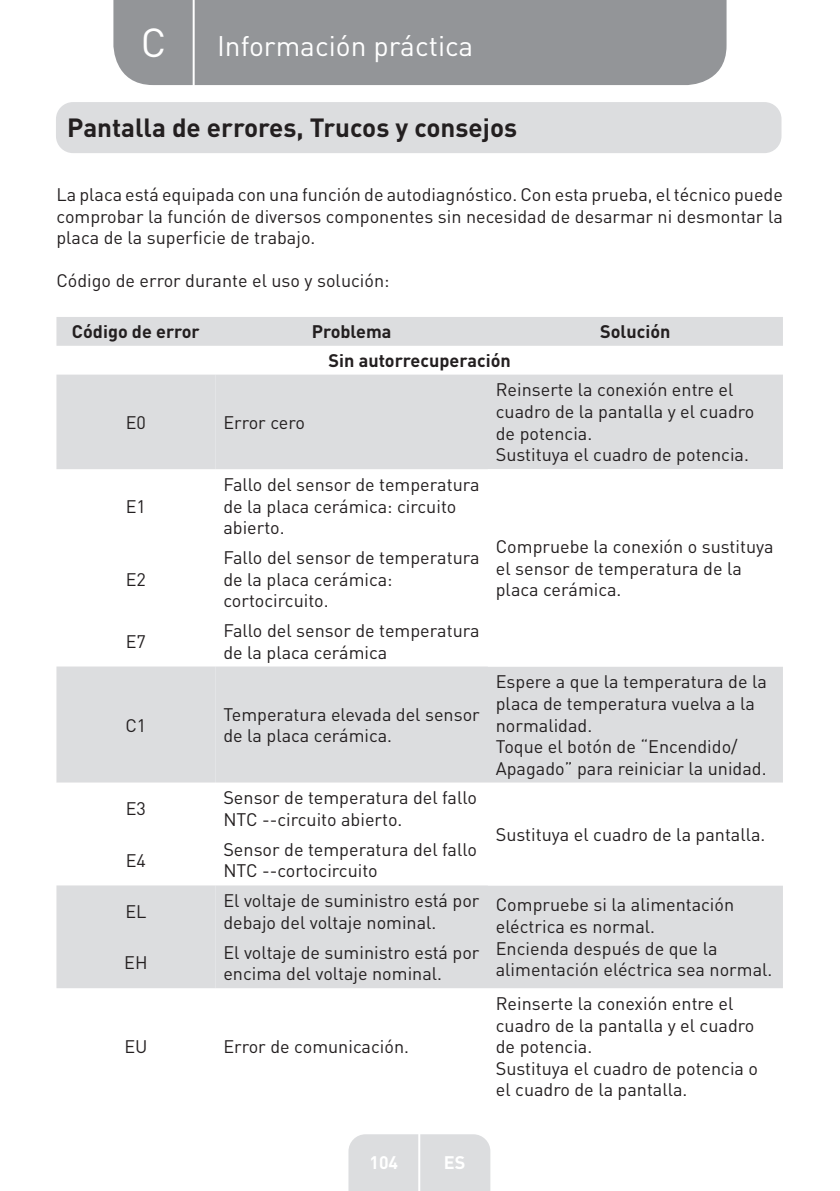
<style>
.page{position:relative;width:840px;height:1191px;background:#fff}
.page>*{position:absolute;margin:0;border:0;box-sizing:border-box;transform-origin:0 0}
.t1{font:40px "DIN Pro";color:#fff}
.t2{font:28px "DIN Pro";color:#fff}
.t3{font:700 26px "DIN Pro";color:#231f20}
.t4{font:18px/21.6px "DIN Pro";color:#231f20}
.t5{font:700 18px "DIN Pro";color:#231f20}
.t6{font:700 18px "DIN Pro";color:#fff}
</style>
<div class="page">
<div style="left:113px;top:0;width:613px;height:85px;background:#939598"></div>
<div style="left:348px;top:1134px;width:142px;height:57px;background:#dcdddf"></div>
<hr style="left:418px;top:1111px;width:2px;height:80px;background:#fff">
<hr style="left:192px;top:0;width:2px;height:88px;background:#fff">
<div style="left:56px;top:102px;width:725px;height:51px;background:#dcdddf;border-radius:17px"></div>
<svg style="left:56px;top:317px;width:726px;height:671px;fill:#dcdddf"></svg>
<div style="left:215px;top:374px;width:567px;height:614px;background:#dcdddf"></div>
<svg style="left:56px;top:469px;width:726px;height:416px"></svg>
<h1 class="t1" style="left:141px;top:15px;width:27px">C</h1>
<h2 class="t2" style="left:217px;top:27px;width:257px">Información práctica</h2>
<h3 class="t3" style="left:67px;top:106px;width:451px">Pantalla de errores, Trucos y consejos</h3>
<p class="t4" style="left:56px;top:183px;width:727px;text-align:justify">La placa está equipada con una función de autodiagnóstico. Con esta prueba, el técnico puede comprobar la función de diversos componentes sin necesidad de desarmar ni desmontar la placa de la superficie de trabajo.</p>
<p class="t4" style="left:56px;top:269px;width:334px">Código de error durante el uso y solución:</p>
<p class="t5" style="left:72px;top:316px;width:129px">Código de error</p>
<p class="t5" style="left:311px;top:316px;width:81px">Problema</p>
<p class="t5" style="left:600px;top:316px;width:72px">Solución</p>
<p class="t5" style="left:328px;top:345px;width:183px">Sin autorrecuperación</p>
<p class="t4" style="left:126px;top:411px;width:22px">E0</p>
<p class="t4" style="left:223px;top:411px;width:83px">Error cero</p>
<p class="t4" style="left:126px;top:494px;width:22px">E1</p>
<p class="t4" style="left:126px;top:567px;width:22px">E2</p>
<p class="t4" style="left:223px;top:473px;width:258px">Fallo del sensor de temperatura de la placa cerámica: circuito abierto.</p>
<p class="t4" style="left:223px;top:546px;width:258px">Fallo del sensor de temperatura de la placa cerámica: cortocircuito.</p>
<p class="t4" style="left:126px;top:629px;width:22px">E7</p>
<p class="t4" style="left:223px;top:619px;width:258px">Fallo del sensor de temperatura de la placa cerámica</p>
<p class="t4" style="left:125px;top:713px;width:22px">C1</p>
<p class="t4" style="left:223px;top:702px;width:258px">Temperatura elevada del sensor de la placa cerámica.</p>
<p class="t4" style="left:495px;top:378px;width:260px">Reinserte la conexión entre el cuadro de la pantalla y el cuadro de potencia.<br>Sustituya el cuadro de potencia.</p>
<p class="t4" style="left:495px;top:535px;width:279px">Compruebe la conexión o sustituya el sensor de temperatura de la placa cerámica.</p>
<p class="t4" style="left:495px;top:670px;width:272px">Espere a que la temperatura de la placa de temperatura vuelva a la normalidad.<br>Toque el botón de “Encendido/<br>Apagado” para reiniciar la unidad.</p>
<p class="t4" style="left:126px;top:797px;width:22px">E3</p>
<p class="t4" style="left:223px;top:786px;width:255px">Sensor de temperatura del fallo<br>NTC --circuito abierto.</p>
<p class="t4" style="left:495px;top:823px;width:271px">Sustituya el cuadro de la pantalla.</p>
<p class="t4" style="left:126px;top:848px;width:22px">E4</p>
<p class="t4" style="left:223px;top:837px;width:255px">Sensor de temperatura del fallo<br>NTC --cortocircuito</p>
<p class="t4" style="left:125px;top:900px;width:23px">EL</p>
<p class="t4" style="left:223px;top:889px;width:257px">El voltaje de suministro está por debajo del voltaje nominal.</p>
<p class="t4" style="left:495px;top:893px;width:278px">Compruebe si la alimentación eléctrica es normal.<br>Encienda después de que la alimentación eléctrica sea normal.</p>
<p class="t4" style="left:124px;top:951px;width:25px">EH</p>
<p class="t4" style="left:223px;top:940px;width:257px">El voltaje de suministro está por encima del voltaje nominal.</p>
<p class="t4" style="left:124px;top:1035px;width:25px">EU</p>
<p class="t4" style="left:223px;top:1035px;width:187px">Error de comunicación.</p>
<p class="t6" style="left:369px;top:1147px;width:30px">104</p>
<p class="t6" style="left:443px;top:1147px;width:23px">ES</p>
<p class="t4" style="left:495px;top:992px;width:263px">Reinserte la conexión entre el cuadro de la pantalla y el cuadro de potencia.<br>Sustituya el cuadro de potencia o el cuadro de la pantalla.</p>
</div>
